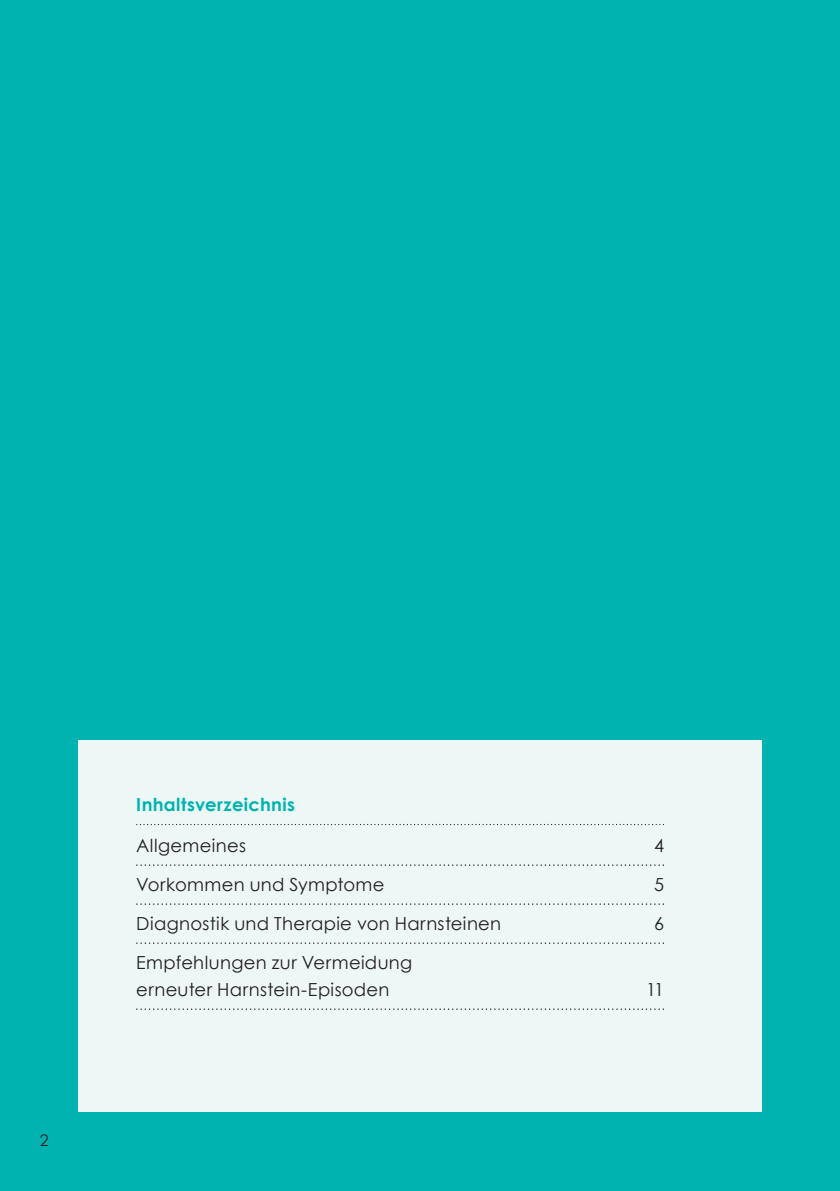
<style>
.page{position:relative;width:840px;height:1191px;background:#fff}
.page>*{position:absolute;margin:0;border:0;box-sizing:border-box;transform-origin:0 0}
.t1{font:18px/27px "Century Gothic";letter-spacing:.02em;color:#231f20}
.t2{font:700 18px "Century Gothic";letter-spacing:.02em;color:#00b3b0}
.t3{font:16px "Century Gothic";color:#231f20}
</style>
<div class="page">
<div style="left:0;top:0;width:839px;height:1191px;background:#00b3b0"></div>
<div style="left:78px;top:740px;width:683px;height:371px;background:#ecf7f6"></div>
<svg style="left:136px;top:824px;width:527px;height:1px"></svg>
<svg style="left:136px;top:864px;width:527px;height:2px"></svg>
<svg style="left:136px;top:903px;width:527px;height:2px"></svg>
<svg style="left:136px;top:942px;width:527px;height:2px"></svg>
<svg style="left:136px;top:1008px;width:527px;height:2px"></svg>
<p class="t3" style="left:40px;top:1128px;width:10px">2</p>
<p class="t2" style="left:136px;top:791px;width:160px">Inhaltsverzeichnis</p>
<p class="t1" style="left:136px;top:831px;width:111px">Allgemeines</p>
<p class="t1" style="left:653px;top:831px;width:11px">4</p>
<p class="t1" style="left:136px;top:870px;width:250px">Vorkommen und Symptome</p>
<p class="t1" style="left:653px;top:870px;width:11px">5</p>
<p class="t1" style="left:136px;top:909px;width:366px">Diagnostik und Therapie von Harnsteinen</p>
<p class="t1" style="left:653px;top:909px;width:11px">6</p>
<p class="t1" style="left:136px;top:948px;width:277px">Empfehlungen zur Vermeidung erneuter Harnstein-Episoden</p>
<p class="t1" style="left:645px;top:975px;width:19px">11</p>
</div>
